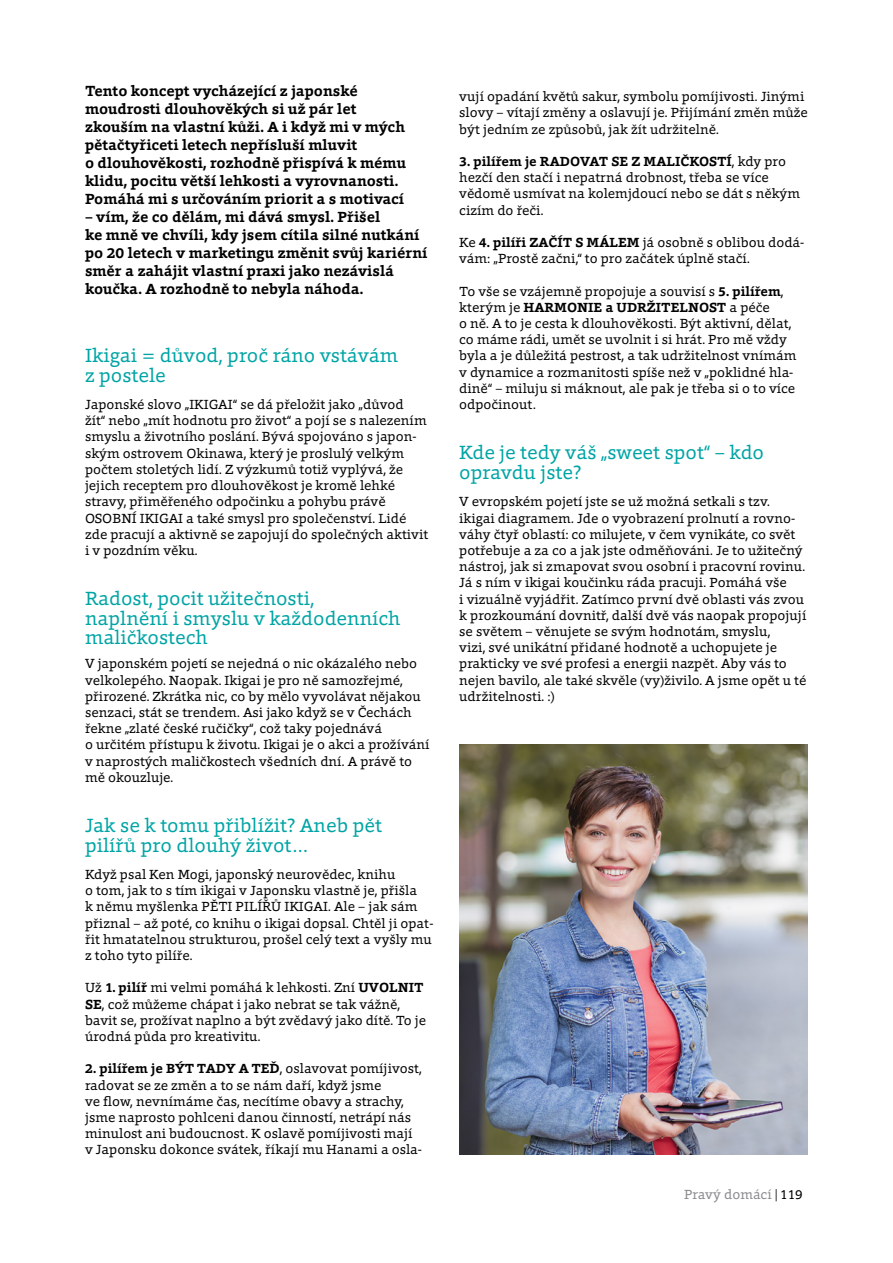
<style>
.page{position:relative;width:893px;height:1263px;background:#fff}
.page>*{position:absolute;margin:0;border:0;box-sizing:border-box;transform-origin:0 0}
.t1{font:19.5px/19.5px "Foro";color:#00a4a5}
.t2{font:700 15px/18px "Foro";color:#000}
.t3{font:13.5px/16.2px "Foro";color:#000}
.t4{font:13.5px "Foro";color:#888a8d}
.s1{font-weight:700}
.s2{color:#000}
</style>
<div class="page">
<img style="left:459px;top:744px;width:349px;height:410px">
<p class="t2" style="left:85px;top:82px;width:323px">Tento koncept vycházející z japonské moudrosti dlouhověkých si už pár let zkouším na vlastní kůži. A i když mi v mých pětačtyřiceti letech nepřísluší mluvit<br>o dlouhověkosti, rozhodně přispívá k mému klidu, pocitu větší lehkosti a vyrovnanosti.<br>Pomáhá mi s určováním priorit a s motivací</p>
<p class="t2" style="left:85px;top:208px;width:344px">– vím, že co dělám, mi dává smysl. Přišel<br>ke mně ve chvíli, kdy jsem cítila silné nutkání po 20 letech v marketingu změnit svůj kariérní směr a zahájit vlastní praxi jako nezávislá koučka. A rozhodně to nebyla náhoda.</p>
<h1 class="t1" style="left:85px;top:345px;width:315px">Ikigai = důvod, proč ráno vstávám z postele</h1>
<p class="t3" style="left:85px;top:396px;width:345px">Japonské slovo „IKIGAI“ se dá přeložit jako „důvod<br>žít“ nebo „mít hodnotu pro život“ a pojí se s nalezením smyslu a životního poslání. Bývá spojováno s japon&shy;ským ostrovem Okinawa, který je proslulý velkým počtem stoletých lidí. Z výzkumů totiž vyplývá, že jejich receptem pro dlouhověkost je kromě lehké stravy, přiměřeného odpočinku a pohybu právě OSOBNÍ IKIGAI a také smysl pro společenství. Lidé zde pracují a aktivně se zapojují do společných aktivit i v pozdním věku.</p>
<h1 class="t1" style="left:85px;top:588px;width:317px">Radost, pocit užitečnosti, naplnění i smyslu v každodenních maličkostech</h1>
<p class="t3" style="left:85px;top:655px;width:346px">V japonském pojetí se nejedná o nic okázalého nebo velkolepého. Naopak. Ikigai je pro ně samozřejmé, přirozené. Zkrátka nic, co by mělo vyvolávat nějakou senzaci, stát se trendem. Asi jako když se v Čechách řekne „zlaté české ručičky“, což taky pojednává<br>o určitém přístupu k životu. Ikigai je o akci a prožívání v naprostých maličkostech všedních dní. A právě to mě okouzluje.</p>
<h1 class="t1" style="left:85px;top:815px;width:298px">Jak se k tomu přiblížit? Aneb pět pilířů pro dlouhý život…</h1>
<p class="t3" style="left:85px;top:866px;width:350px">Když psal Ken Mogi, japonský neurovědec, knihu<br>o tom, jak to s tím ikigai v Japonsku vlastně je, přišla<br>k němu myšlenka PĚTI PILÍŘŮ IKIGAI. Ale – jak sám přiznal – až poté, co knihu o ikigai dopsal. Chtěl ji opat&shy;řit hmatatelnou strukturou, prošel celý text a vyšly mu z toho tyto pilíře.</p>
<p class="t3" style="left:85px;top:979px;width:343px">Už <span class="s1">1. pilíř</span> mi velmi pomáhá k lehkosti. Zní <span class="s1">UVOLNIT SE</span>, což můžeme chápat i jako nebrat se tak vážně, bavit se, prožívat naplno a být zvědavý jako dítě. To je úrodná půda pro kreativitu.</p>
<p class="t3" style="left:85px;top:1060px;width:338px"><span class="s1">2. pilířem je BÝT TADY A TEĎ</span>, oslavovat pomíjivost, radovat se ze změn a to se nám daří, když jsme<br>ve flow, nevnímáme čas, necítíme obavy a strachy, jsme naprosto pohlceni danou činností, netrápí nás minulost ani budoucnost. K oslavě pomíjivosti mají v Japonsku dokonce svátek, říkají mu Hanami a osla-</p>
<p class="t3" style="left:459px;top:88px;width:350px">vují opadání květů sakur, symbolu pomíjivosti. Jinými slovy – vítají změny a oslavují je. Přijímání změn může být jedním ze způsobů, jak žít udržitelně.</p>
<p class="t3" style="left:459px;top:153px;width:342px"><span class="s1">3. pilířem je RADOVAT SE Z MALIČKOSTÍ</span>, kdy pro hezčí den stačí i nepatrná drobnost, třeba se více vědomě usmívat na kolemjdoucí nebo se dát s někým cizím do řeči.</p>
<p class="t3" style="left:459px;top:234px;width:347px">Ke <span class="s1">4. pilíři ZAČÍT S MÁLEM</span> já osobně s oblibou dodá&shy;vám: „Prostě začni,“ to pro začátek úplně stačí.</p>
<p class="t3" style="left:459px;top:283px;width:339px">To vše se vzájemně propojuje a souvisí s <span class="s1">5. pilířem</span>, kterým je <span class="s1">HARMONIE a UDRŽITELNOST</span> a péče<br>o ně. A to je cesta k dlouhověkosti. Být aktivní, dělat, co máme rádi, umět se uvolnit i si hrát. Pro mě vždy byla a je důležitá pestrost, a tak udržitelnost vnímám v dynamice a rozmanitosti spíše než v „poklidné hla&shy;dině“ – miluju si máknout, ale pak je třeba si o to více odpočinout.</p>
<h1 class="t1" style="left:459px;top:443px;width:306px">Kde je tedy váš „sweet spot“ – kdo opravdu jste?</h1>
<p class="t3" style="left:459px;top:493px;width:349px">V evropském pojetí jste se už možná setkali s tzv. ikigai diagramem. Jde o vyobrazení prolnutí a rovno&shy;váhy čtyř oblastí: co milujete, v čem vynikáte, co svět potřebuje a za co a jak jste odměňováni. Je to užitečný nástroj, jak si zmapovat svou osobní i pracovní rovinu.<br>Já s ním v ikigai koučinku ráda pracuji. Pomáhá vše<br>i vizuálně vyjádřit. Zatímco první dvě oblasti vás zvou k prozkoumání dovnitř, další dvě vás naopak propojují se světem – věnujete se svým hodnotám, smyslu,<br>vizi, své unikátní přidané hodnotě a uchopujete je prakticky ve své profesi a energii nazpět. Aby vás to nejen bavilo, ale také skvěle (vy)živilo. A jsme opět u té udržitelnosti. :)</p>
<p class="t4" style="left:684px;top:1185px;width:120px">Pravý domácí <span class="s2">| 119</span></p>
</div>
